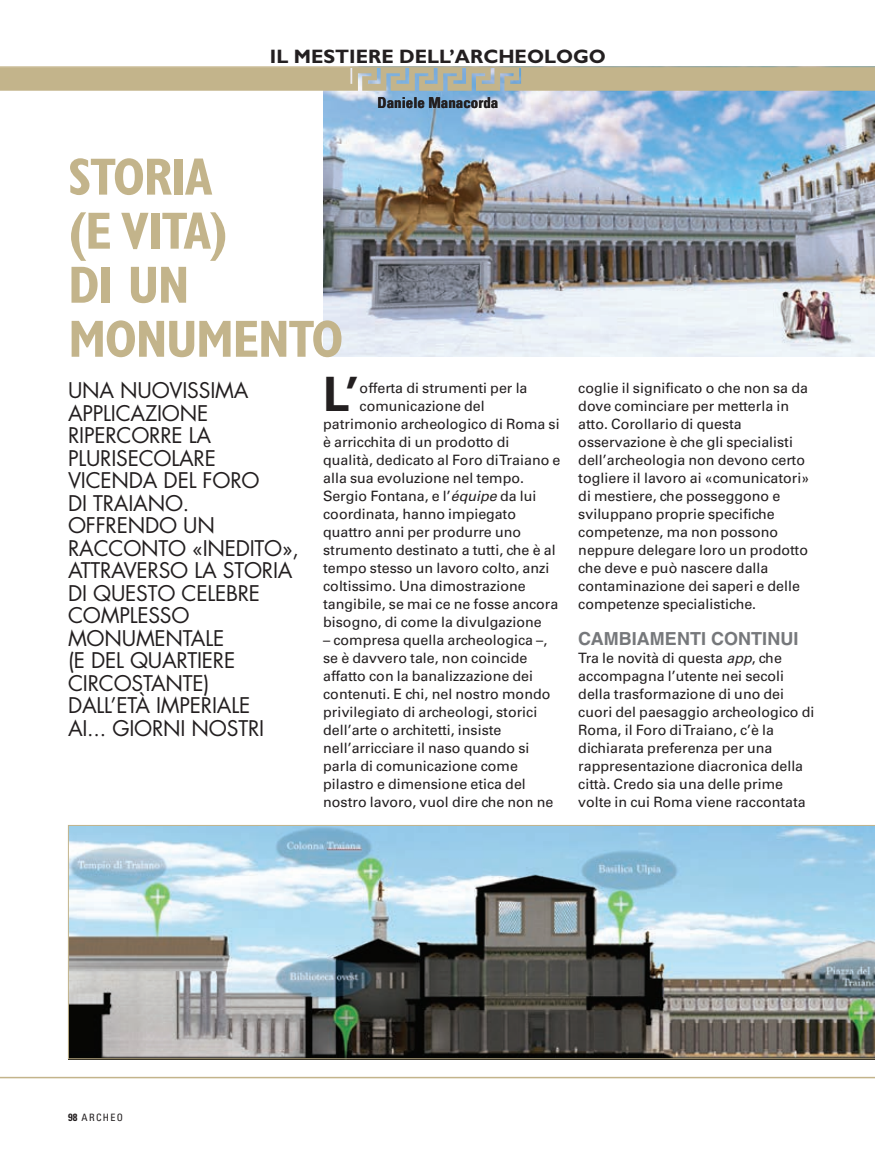
<style>
.page{position:relative;width:876px;height:1157px;background:#fff}
.page>*{position:absolute;margin:0;border:0;box-sizing:border-box;transform-origin:0 0}
.t1{font:700 condensed 52.5px/54px "Gill Sans Std";letter-spacing:-.03em;color:#c3b48b}
.t2{font:700 47.4px "Univers LT Std";color:#231f20}
.t3{font:21px/22.5px "Futura Std";letter-spacing:-.01em;color:#231f20}
.t4{font:700 19.5px "Gill Sans Std";color:#231f20}
.t5{font:700 18px "Helvetica LT Std";color:#76787b}
.t6{font:700 condensed 15px "Univers LT Std";color:#231f20}
.t7{font:14.25px/18px "Univers LT Std";color:#231f20}
.t8{font:condensed 10.2px "Univers LT Std";letter-spacing:.135em;color:#231f20}
.s1{font-style:italic}
.s2{font-weight:700;font-size:10.5px}
</style>
<div class="page">
<hr style="left:0;top:1076px;width:874px;height:2px;background:#c3b48b">
<img style="left:323px;top:91px;width:551px;height:266px">
<svg style="left:0;top:68px;width:874px;height:23px;background:#bfb490"></svg>
<hr style="left:0;top:66px;width:874px;height:2px;background:#c3b48b">
<img style="left:68px;top:825px;width:806px;height:234px">
<h3 class="t4" style="left:270px;top:45px;width:338px">IL MESTIERE DELL’ARCHEOLOGO</h3>
<p class="t6" style="left:378px;top:94px;width:122px">Daniele Manacorda</p>
<h1 class="t1" style="left:68px;top:150px;width:277px">STORIA<br>(E VITA)<br>DI UN<br>MONUMENTO</h1>
<p class="t3" style="left:68px;top:380px;width:232px">UNA NUOVISSIMA<br>APPLICAZIONE<br>RIPERCORRE LA<br>PLURISECOLARE<br>VICENDA DEL FORO<br>DI TRAIANO.<br>OFFRENDO UN<br>RACCONTO «INEDITO»,<br>ATTRAVERSO LA STORIA<br>DI QUESTO CELEBRE<br>COMPLESSO<br>MONUMENTALE<br>(E DEL QUARTIERE<br>CIRCOSTANTE)<br>DALL’ETÀ IMPERIALE<br>AI... GIORNI NOSTRI</p>
<h2 class="t2" style="left:323px;top:366px;width:37px">L’</h2>
<p class="t7" style="left:360px;top:379px;width:169px">offerta di strumenti per la</p>
<p class="t7" style="left:360px;top:397px;width:127px">comunicazione del</p>
<p class="t7" style="left:323px;top:415px;width:238px">patrimonio archeologico di Roma si</p>
<p class="t7" style="left:323px;top:433px;width:188px">è arricchita di un prodotto di</p>
<p class="t7" style="left:323px;top:451px;width:239px">qualità, dedicato al Foro di Traiano e</p>
<p class="t7" style="left:323px;top:469px;width:202px">alla sua evoluzione nel tempo.</p>
<p class="t7" style="left:323px;top:487px;width:215px">Sergio Fontana, e l’<span class="s1">équipe</span> da lui</p>
<p class="t7" style="left:323px;top:505px;width:194px">coordinata, hanno impiegato</p>
<p class="t7" style="left:323px;top:523px;width:199px">quattro anni per produrre uno</p>
<p class="t7" style="left:323px;top:541px;width:234px">strumento destinato a tutti, che è al</p>
<p class="t7" style="left:323px;top:559px;width:228px">tempo stesso un lavoro colto, anzi</p>
<p class="t7" style="left:323px;top:577px;width:204px">coltissimo. Una dimostrazione</p>
<p class="t7" style="left:323px;top:595px;width:237px">tangibile, se mai ce ne fosse ancora</p>
<p class="t7" style="left:323px;top:613px;width:220px">bisogno, di come la divulgazione</p>
<p class="t7" style="left:323px;top:631px;width:232px">– compresa quella archeologica –, se è davvero tale, non coincide affatto con la banalizzazione dei contenuti. E chi, nel nostro mondo privilegiato di archeologi, storici dell’arte o architetti, insiste nell’arricciare il naso quando si parla di comunicazione come pilastro e dimensione etica del nostro lavoro, vuol dire che non ne</p>
<p class="t7" style="left:578px;top:379px;width:232px">coglie il significato o che non sa da dove cominciare per metterla in atto. Corollario di questa osservazione è che gli specialisti dell’archeologia non devono certo togliere il lavoro ai «comunicatori» di mestiere, che posseggono e sviluppano proprie specifiche competenze, ma non possono neppure delegare loro un prodotto che deve e può nascere dalla contaminazione dei saperi e delle competenze specialistiche.</p>
<p class="t5" style="left:578px;top:627px;width:222px">CAMBIAMENTI CONTINUI</p>
<p class="t7" style="left:578px;top:649px;width:238px">Tra le novità di questa <span class="s1">app</span>, che accompagna l’utente nei secoli della trasformazione di uno dei cuori del paesaggio archeologico di<br>Roma, il Foro di Traiano, c’è la dichiarata preferenza per una rappresentazione diacronica della città. Credo sia una delle prime volte in cui Roma viene raccontata</p>
<p class="t8" style="left:68px;top:1111px;width:57px"><span class="s2">98</span> ARCHEO</p>
</div>
